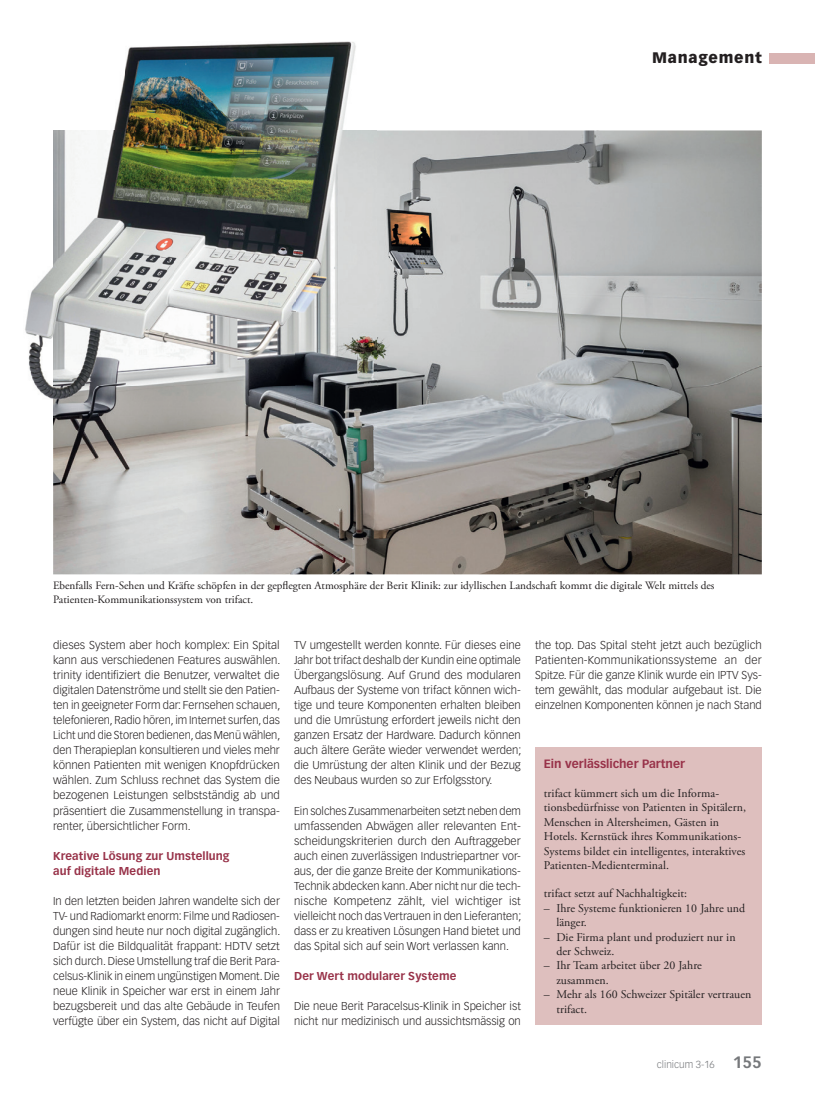
<style>
.page{position:relative;width:815px;height:1099px;background:#fff}
.page>*{position:absolute;margin:0;border:0;box-sizing:border-box;transform-origin:0 0}
.t1{font:900 15px "Vectora LT Std";letter-spacing:.05em;color:#231f20}
.t2{font:11.88px/14.4px "Adobe Garamond Pro";letter-spacing:.005em;color:#231f20}
.t3{font:700 11.88px "Vectora LT Std";color:#983249}
.t4{font:300 11.25px/15px "Vectora LT Std";color:#231f20;text-align:justify}
.t5{font:11.25px/13.5px "Adobe Garamond Pro";color:#231f20}
.t6{font:700 11.25px/15px "Vectora LT Std";letter-spacing:.005em;color:#983249}
.t7{font:300 10px "Vectora LT Std";color:#76787b}
.s1{font-weight:700;font-size:16.25px}
</style>
<div class="page">
<div style="left:770px;top:53px;width:45px;height:10px;background:#d9b4b3"></div>
<img style="left:53px;top:130px;width:709px;height:444px">
<div style="left:535px;top:747px;width:227px;height:277px;background:#debfbe"></div>
<img style="left:114px;top:73px;width:11px;height:57px">
<img style="left:125px;top:41px;width:231px;height:89px">
<img style="left:25px;top:267px;width:28px;height:132px">
<img style="left:53px;top:130px;width:323px;height:299px">
<h1 class="t1" style="left:652px;top:49px;width:111px">Management</h1>
<p class="t5" style="left:53px;top:579px;width:663px">Ebenfalls Fern-Sehen und Kräfte schöpfen in der gepflegten Atmosphäre der Berit Klinik: zur idyllischen Landschaft kommt die digitale Welt mittels des<br>Patienten-Kommunikationssystem von trifact.</p>
<p class="t4" style="left:53px;top:638px;width:229px">dieses System aber hoch komplex: Ein Spital kann aus verschiedenen Features auswählen. trinity identifiziert die Benutzer, verwaltet die digitalen Datenströme und stellt sie den Patien&shy;ten in geeigneter Form dar: Fernsehen schauen, telefonieren, Radio hören, im Internet surfen, das Licht und die Storen bedienen, das Menü wählen, den Therapieplan konsultieren und vieles mehr können Patienten mit wenigen Knopfdrücken wählen. Zum Schluss rechnet das System die bezogenen Leistungen selbstständig ab und präsentiert die Zusammenstellung in transpa&shy;renter, übersichtlicher Form.</p>
<p class="t6" style="left:53px;top:848px;width:178px">Kreative Lösung zur Umstellung auf digitale Medien</p>
<p class="t4" style="left:53px;top:893px;width:229px">In den letzten beiden Jahren wandelte sich der TV- und Radiomarkt enorm: Filme und Radiosen&shy;dungen sind heute nur noch digital zugänglich.<br>Dafür ist die Bildqualität frappant: HDTV setzt sich durch. Diese Umstellung traf die Berit Para&shy;celsus-Klinik in einem ungünstigen Moment. Die neue Klinik in Speicher war erst in einem Jahr bezugsbereit und das alte Gebäude in Teufen verfügte über ein System, das nicht auf Digital</p>
<p class="t4" style="left:294px;top:638px;width:229px">TV umgestellt werden konnte. Für dieses eine Jahr bot trifact deshalb der Kundin eine optimale Übergangslösung. Auf Grund des modularen Aufbaus der Systeme von trifact können wich&shy;tige und teure Komponenten erhalten bleiben und die Umrüstung erfordert jeweils nicht den ganzen Ersatz der Hardware. Dadurch können auch ältere Geräte wieder verwendet werden; die Umrüstung der alten Klinik und der Bezug des Neubaus wurden so zur Erfolgsstory.</p>
<p class="t4" style="left:294px;top:803px;width:229px">Ein solches Zusammenarbeiten setzt neben dem umfassenden Abwägen aller relevanten Ent&shy;scheidungskriterien durch den Auftraggeber auch einen zuverlässigen Industriepartner vor&shy;aus, der die ganze Breite der Kommunikations-Technik abdecken kann. Aber nicht nur die tech&shy;nische Kompetenz zählt, viel wichtiger ist vielleicht noch das Vertrauen in den Lieferanten; dass er zu kreativen Lösungen Hand bietet und das Spital sich auf sein Wort verlassen kann.</p>
<p class="t6" style="left:294px;top:968px;width:164px">Der Wert modularer Systeme</p>
<p class="t4" style="left:294px;top:998px;width:228px">Die neue Berit Paracelsus-Klinik in Speicher ist nicht nur medizinisch und aussichtsmässig on</p>
<p class="t4" style="left:535px;top:638px;width:228px">the top. Das Spital steht jetzt auch bezüglich Patienten-Kommunikationssysteme an der Spitze. Für die ganze Klinik wurde ein IPTV Sys&shy;tem gewählt, das modular aufgebaut ist. Die einzelnen Komponenten können je nach Stand</p>
<p class="t3" style="left:544px;top:757px;width:143px">Ein verlässlicher Partner</p>
<p class="t2" style="left:544px;top:786px;width:204px">trifact kümmert sich um die Informa&shy;tionsbedürfnisse von Patienten in Spitälern, Menschen in Altersheimen, Gästen in Hotels. Kernstück ihres Kommunikations-Systems bildet ein intelligentes, interaktives Patienten-Medienterminal.</p>
<p class="t2" style="left:544px;top:886px;width:145px">trifact setzt auf Nachhaltigkeit:</p>
<p class="t2" style="left:556px;top:901px;width:190px;text-indent:-13px">– Ihre Systeme funktionieren 10 Jahre und länger.</p>
<p class="t2" style="left:556px;top:930px;width:181px;text-indent:-13px">– Die Firma plant und produziert nur in der Schweiz.</p>
<p class="t2" style="left:556px;top:958px;width:147px;text-indent:-13px">– Ihr Team arbeitet über 20 Jahre zusammen.</p>
<p class="t2" style="left:556px;top:987px;width:196px;text-indent:-13px">– Mehr als 160 Schweizer Spitäler vertrauen trifact.</p>
<p class="t7" style="left:657px;top:1058px;width:106px">clinicum 3-16 <span class="s1">155</span></p>
</div>
